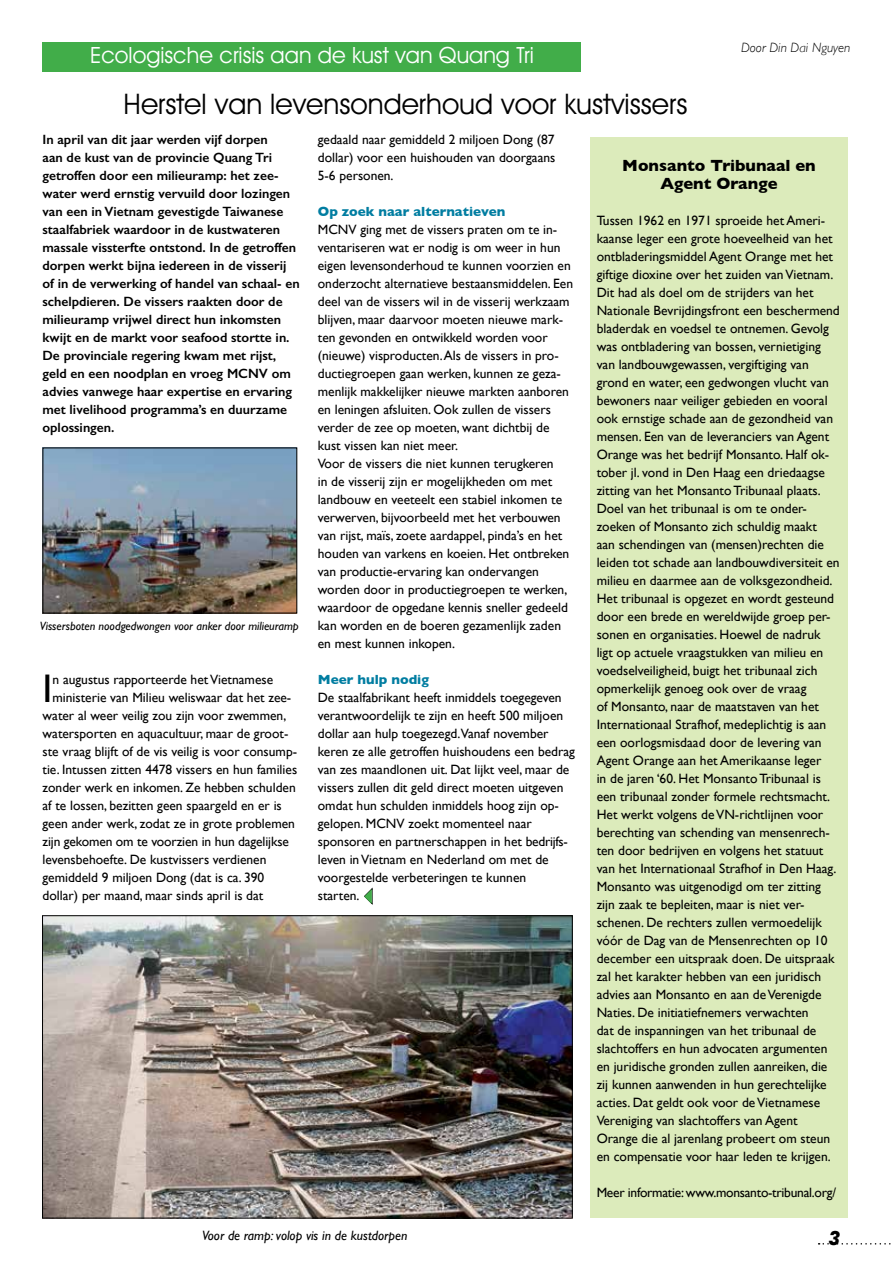
<style>
.page{position:relative;width:893px;height:1263px;background:#fff}
.page>*{position:absolute;margin:0;border:0;box-sizing:border-box;transform-origin:0 0}
.t1{font:39.9px "Gill Sans";color:#000}
.t2{font:28.5px "Avant Garde IT Cby BT";color:#000}
.t3{font:22.5px "Avant Garde IT Cby BT";color:#fff}
.t4{font:italic 700 19.65px "Avant Garde IT Cby BT";color:#000}
.t5{font:700 16.5px/18px "Gill Sans";color:#000;text-align:center}
.t6{font:13.5px/18px "Gill Sans";color:#000}
.t7{font:600 13.5px/18px "Gill Sans";color:#000}
.t8{font:13.5px "Gill Sans";letter-spacing:-.02em;color:#000}
.t9{font:700 13.5px "Gill Sans";color:#007da1}
.t10{font:italic 13.5px "Gill Sans";color:#000}
.t11{font:italic 300 13.5px "Gill Sans";color:#000}
.t12{font:italic 12px "Gill Sans";color:#000}
</style>
<div class="page">
<svg style="left:819px;top:1243px;width:72px;height:1px"></svg>
<div style="left:43px;top:43px;width:538px;height:29px;background:#41ad49"></div>
<div style="left:590px;top:137px;width:258px;height:1080px;background:#dcebbb"></div>
<img style="left:44px;top:917px;width:527px;height:299px">
<div style="left:42px;top:915px;width:531px;height:303px;border:1px solid #000"></div>
<img style="left:45px;top:449px;width:250px;height:162px">
<div style="left:43px;top:447px;width:254px;height:166px;border:1px solid #000"></div>
<svg style="left:364px;top:888px;width:9px;height:16px"></svg>
<h3 class="t3" style="left:90px;top:41px;width:445px">Ecologische crisis aan de kust van Quang Tri</h3>
<h2 class="t2" style="left:124px;top:87px;width:565px">Herstel van levensonderhoud voor kustvissers</h2>
<p class="t11" style="left:741px;top:40px;width:111px">Door Din Dai Nguyen</p>
<p class="t7" style="left:43px;top:130px;width:259px">In april van dit jaar werden vijf dorpen<br>aan de kust van de provincie Quang Tri getroffen door een milieuramp: het zee&shy;water werd ernstig vervuild door lozingen van een in Vietnam gevestigde Taiwanese staalfabriek waardoor in de kustwateren massale vissterfte ontstond. In de getroffen dorpen werkt bijna iedereen in de visserij of in de verwerking of handel van schaal- en schelpdieren. De vissers raakten door de milieuramp vrijwel direct hun inkomsten kwijt en de markt voor seafood stortte in.<br>De provinciale regering kwam met rijst, geld en een noodplan en vroeg MCNV om advies vanwege haar expertise en ervaring met livelihood programma’s en duurzame oplossingen.</p>
<p class="t12" style="left:40px;top:619px;width:261px">Vissersboten noodgedwongen voor anker door milieuramp</p>
<h1 class="t1" style="left:43px;top:665px;width:11px">I</h1>
<p class="t6" style="left:52px;top:670px;width:222px">n augustus rapporteerde het Vietnamese</p>
<p class="t6" style="left:52px;top:688px;width:240px">ministerie van Milieu weliswaar dat het zee-</p>
<p class="t6" style="left:43px;top:706px;width:245px">water al weer veilig zou zijn voor zwemmen,</p>
<p class="t6" style="left:43px;top:724px;width:247px">watersporten en aquacultuur, maar de groot-</p>
<p class="t6" style="left:43px;top:742px;width:256px">ste vraag blijft of de vis veilig is voor consump-</p>
<p class="t6" style="left:43px;top:760px;width:256px">tie. Intussen zitten 4478 vissers en hun families</p>
<p class="t6" style="left:43px;top:778px;width:255px">zonder werk en inkomen. Ze hebben schulden</p>
<p class="t6" style="left:43px;top:796px;width:241px">af te lossen, bezitten geen spaargeld en er is</p>
<p class="t6" style="left:43px;top:814px;width:254px">geen ander werk, zodat ze in grote problemen</p>
<p class="t6" style="left:43px;top:832px;width:248px">zijn gekomen om te voorzien in hun dagelijkse</p>
<p class="t6" style="left:43px;top:850px;width:225px">levensbehoefte. De kustvissers verdienen</p>
<p class="t6" style="left:43px;top:868px;width:223px">gemiddeld 9 miljoen Dong (dat is ca. 390</p>
<p class="t6" style="left:43px;top:886px;width:222px">dollar) per maand, maar sinds april is dat</p>
<p class="t6" style="left:318px;top:130px;width:239px;text-align:justify">gedaald naar gemiddeld 2 miljoen Dong (87 dollar) voor een huishouden van doorgaans 5-6 personen.</p>
<p class="t9" style="left:318px;top:201px;width:189px">Op zoek naar alternatieven</p>
<p class="t6" style="left:318px;top:220px;width:257px">MCNV ging met de vissers praten om te in&shy;ventariseren wat er nodig is om weer in hun eigen levensonderhoud te kunnen voorzien en onderzocht alternatieve bestaansmiddelen. Een deel van de vissers wil in de visserij werkzaam blijven, maar daarvoor moeten nieuwe mark&shy;ten gevonden en ontwikkeld worden voor (nieuwe) visproducten. Als de vissers in pro&shy;ductiegroepen gaan werken, kunnen ze geza&shy;menlijk makkelijker nieuwe markten aanboren en leningen afsluiten. Ook zullen de vissers verder de zee op moeten, want dichtbij de kust vissen kan niet meer.<br>Voor de vissers die niet kunnen terugkeren<br>in de visserij zijn er mogelijkheden om met landbouw en veeteelt een stabiel inkomen te verwerven, bijvoorbeeld met het verbouwen van rijst, maïs, zoete aardappel, pinda’s en het houden van varkens en koeien. Het ontbreken van productie-ervaring kan ondervangen worden door in productiegroepen te werken, waardoor de opgedane kennis sneller gedeeld kan worden en de boeren gezamenlijk zaden en mest kunnen inkopen.</p>
<p class="t9" style="left:318px;top:669px;width:113px">Meer hulp nodig</p>
<p class="t6" style="left:318px;top:688px;width:259px">De staalfabrikant heeft inmiddels toegegeven verantwoordelijk te zijn en heeft 500 miljoen dollar aan hulp toegezegd.Vanaf november keren ze alle getroffen huishoudens een bedrag van zes maandlonen uit. Dat lijkt veel, maar de vissers zullen dit geld direct moeten uitgeven omdat hun schulden inmiddels hoog zijn op&shy;gelopen. MCNV zoekt momenteel naar sponsoren en partnerschappen in het bedrijfs&shy;leven in Vietnam en Nederland om met de voorgestelde verbeteringen te kunnen<br>starten.</p>
<p class="t10" style="left:202px;top:1227px;width:207px">Voor de ramp: volop vis in de kustdorpen</p>
<p class="t5" style="left:622px;top:156px;width:195px">Monsanto Tribunaal en<br>Agent Orange</p>
<p class="t6" style="left:597px;top:211px;width:245px">Tussen 1962 en 1971 sproeide het Ameri&shy;kaanse leger een grote hoeveelheid van het ontbladeringsmiddel Agent Orange met het giftige dioxine over het zuiden van Vietnam.<br>Dit had als doel om de strijders van het Nationale Bevrijdingsfront een beschermend bladerdak en voedsel te ontnemen. Gevolg was ontbladering van bossen, vernietiging van landbouwgewassen, vergiftiging van grond en water, een gedwongen vlucht van bewoners naar veiliger gebieden en vooral ook ernstige schade aan de gezondheid van mensen. Een van de leveranciers van Agent Orange was het bedrijf Monsanto. Half ok&shy;tober jl. vond in Den Haag een driedaagse zitting van het Monsanto Tribunaal plaats.<br>Doel van het tribunaal is om te onder&shy;zoeken of Monsanto zich schuldig maakt<br>aan schendingen van (mensen)rechten die leiden tot schade aan landbouwdiversiteit en milieu en daarmee aan de volksgezondheid.<br>Het tribunaal is opgezet en wordt gesteund door een brede en wereldwijde groep per&shy;sonen en organisaties. Hoewel de nadruk ligt op actuele vraagstukken van milieu en voedselveiligheid, buigt het tribunaal zich opmerkelijk genoeg ook over de vraag<br>of Monsanto, naar de maatstaven van het Internationaal Strafhof, medeplichtig is aan een oorlogsmisdaad door de levering van Agent Orange aan het Amerikaanse leger<br>in de jaren ‘60. Het Monsanto Tribunaal is een tribunaal zonder formele rechtsmacht.<br>Het werkt volgens de VN-richtlijnen voor berechting van schending van mensenrech&shy;ten door bedrijven en volgens het statuut van het Internationaal Strafhof in Den Haag.<br>Monsanto was uitgenodigd om ter zitting zijn zaak te bepleiten, maar is niet ver&shy;schenen. De rechters zullen vermoedelijk vóór de Dag van de Mensenrechten op 10 december een uitspraak doen. De uitspraak zal het karakter hebben van een juridisch advies aan Monsanto en aan de Verenigde Naties. De initiatiefnemers verwachten<br>dat de inspanningen van het tribunaal de slachtoffers en hun advocaten argumenten en juridische gronden zullen aanreiken, die zij kunnen aanwenden in hun gerechtelijke acties. Dat geldt ook voor de Vietnamese Vereniging van slachtoffers van Agent Orange die al jarenlang probeert om steun en compensatie voor haar leden te krijgen.</p>
<p class="t8" style="left:597px;top:1184px;width:241px">Meer informatie: www.monsanto-tribunal.org/</p>
<h3 class="t4" style="left:829px;top:1226px;width:13px">3</h3>
</div>
